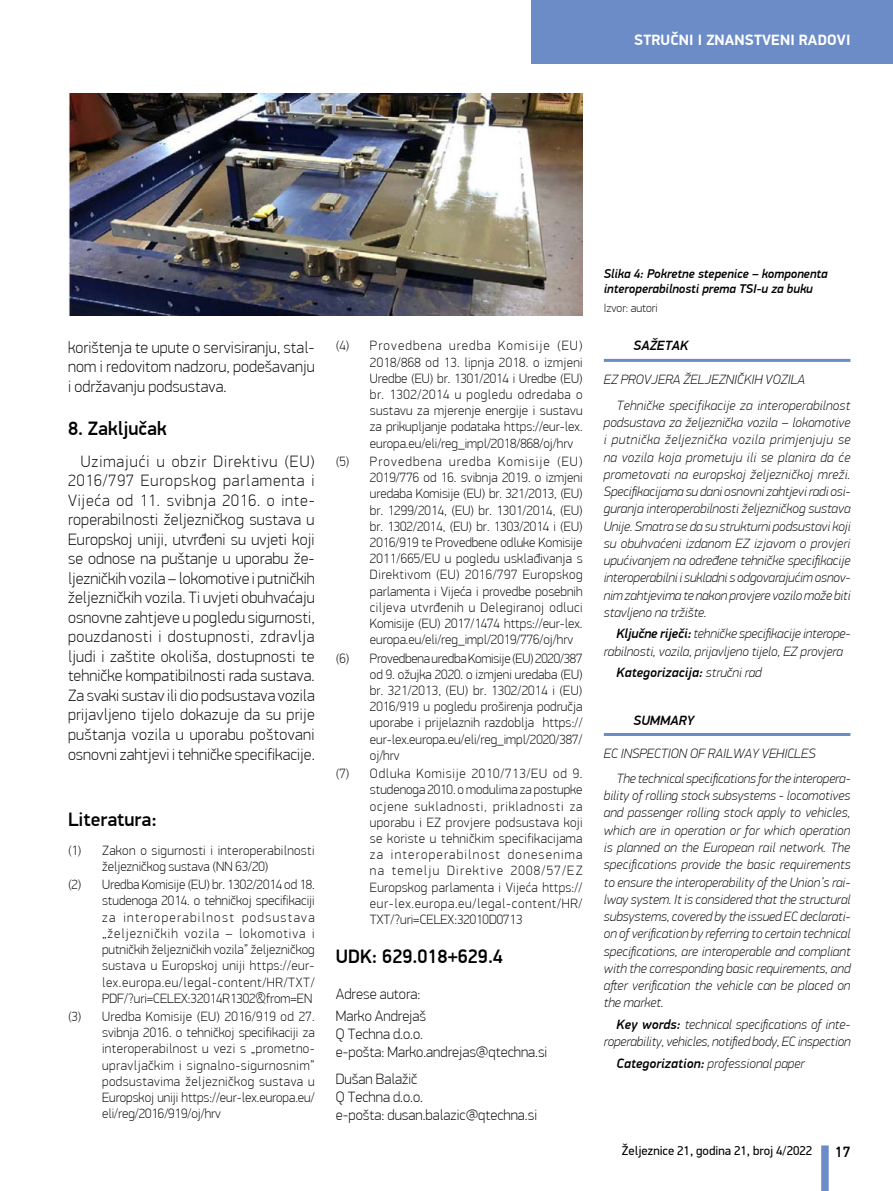
<style>
.page{position:relative;width:893px;height:1191px;background:#fff}
.page>*{position:absolute;margin:0;border:0;box-sizing:border-box;transform-origin:0 0}
.t1{font:500 19.5px "PF Din Display Pro";color:#000}
.t2{font:100 16.5px/19.5px "PF Din Display Pro";letter-spacing:.005em;color:#000;text-align:justify}
.t3{font:100 15px/18px "PF Din Display Pro";color:#000}
.t4{font:700 15px "PF Din Display Pro";letter-spacing:.01em;color:#fff}
.t5{font:500 15px "PF Din Display Pro";color:#000}
.t6{font:100 13.5px/16.2px "PF Din Display Pro";color:#000;text-align:justify}
.t7{font:italic 100 13.5px/17.2px "PF Din Display Pro";letter-spacing:.005em;color:#000}
.t8{font:100 13.5px/16.2px "PF Din Display Pro";letter-spacing:.025em;color:#000}
.t9{font:italic 500 13.5px "PF Din Display Pro";letter-spacing:.005em;color:#000}
.t10{font:italic 500 12.75px/15.3px "PF Din Display Pro";color:#000}
.t11{font:12.75px "PF Din Display Pro";color:#000}
.t12{font:100 12px "PF Din Display Pro";color:#000}
.s1{font-weight:500}
.s2{font-weight:100}
</style>
<div class="page">
<div style="left:821px;top:1145px;width:8px;height:46px;background:#6c8cc7"></div>
<img style="left:68px;top:94px;width:515px;height:221px">
<hr style="left:604px;top:359px;width:246px;height:3px;background:#6c8cc7">
<hr style="left:604px;top:733px;width:246px;height:3px;background:#6c8cc7">
<div style="left:531px;top:0;width:362px;height:64px;background:#6c8cc7"></div>
<p class="t4" style="left:634px;top:31px;width:218px">STRUČNI I ZNANSTVENI RADOVI</p>
<p class="t2" style="left:68px;top:337px;width:248px">korištenja te upute o servisiranju, stal&shy;nom i redovitom nadzoru, podešavanju i održavanju podsustava.</p>
<h1 class="t1" style="left:68px;top:416px;width:100px">8. Zaključak</h1>
<p class="t2" style="left:68px;top:451px;width:248px;text-indent:13px">Uzimajući u obzir Direktivu (EU)<br>2016/797 Europskog parlamenta i Vijeća od 11. svibnja 2016. o inte&shy;roperabilnosti željezničkog sustava u Europskoj uniji, utvrđeni su uvjeti koji se odnose na puštanje u uporabu že&shy;ljezničkih vozila – lokomotive i putničkih željezničkih vozila. Ti uvjeti obuhvaćaju osnovne zahtjeve u pogledu sigurnosti, pouzdanosti i dostupnosti, zdravlja ljudi i zaštite okoliša, dostupnosti te tehničke kompatibilnosti rada sustava.<br>Za svaki sustav ili dio podsustava vozila prijavljeno tijelo dokazuje da su prije puštanja vozila u uporabu poštovani osnovni zahtjevi i tehničke specifikacije.</p>
<h1 class="t1" style="left:68px;top:807px;width:90px">Literatura:</h1>
<p class="t8" style="left:102px;top:842px;width:214px;text-indent:-34px">(1) Zakon o sigurnosti i interoperabilnosti željezničkog sustava (NN 63/20)</p>
<p class="t6" style="left:102px;top:876px;width:214px;text-indent:-34px">(2) Uredba Komisije (EU) br. 1302/2014 оd 18. studenoga 2014. o tehničkoj specifikaciji za interoperabilnost podsustava „željezničkih vozila – lokomotiva i putničkih željezničkih vozila” željezničkog sustava u Europskoj uniji https://eur&shy;lex.europa.eu/legal-content/HR/TXT/ PDF/?uri=CELEX:32014R1302&amp;from=EN</p>
<p class="t6" style="left:102px;top:1008px;width:214px;text-indent:-34px">(3) Uredba Komisije (EU) 2016/919 оd 27. svibnja 2016. o tehničkoj specifikaciji za interoperabilnost u vezi s „prometno&shy;upravljačkim i signalno-sigurnosnim” podsustavima željezničkog sustava u Europskoj uniji https://eur-lex.europa.eu/ eli/reg/2016/919/oj/hrv</p>
<p class="t6" style="left:370px;top:338px;width:214px;text-indent:-34px">(4) Provedbena uredba Komisije (EU)<br>2018/868 оd 13. lipnja 2018. o izmjeni Uredbe (EU) br. 1301/2014 i Uredbe (EU) br. 1302/2014 u pogledu odredaba o sustavu za mjerenje energije i sustavu za prikupljanje podataka https://eur-lex. europa.eu/eli/reg_impl/2018/868/oj/hrv</p>
<p class="t6" style="left:370px;top:453px;width:214px;text-indent:-34px">(5) Provedbena uredba Komisije (EU)<br>2019/776 оd 16. svibnja 2019. o izmjeni uredaba Komisije (EU) br. 321/2013, (EU) br. 1299/2014, (EU) br. 1301/2014, (EU) br. 1302/2014, (EU) br. 1303/2014 i (EU)<br>2016/919 te Provedbene odluke Komisije 2011/665/EU u pogledu usklađivanja s Direktivom (EU) 2016/797 Europskog parlamenta i Vijeća i provedbe posebnih ciljeva utvrđenih u Delegiranoj odluci Komisije (EU) 2017/1474 https://eur-lex. europa.eu/eli/reg_impl/2019/776/oj/hrv</p>
<p class="t6" style="left:370px;top:650px;width:214px;text-indent:-34px">(6) Provedbena uredba Komisije (EU) 2020/387 оd 9. ožujka 2020. o izmjeni uredaba (EU) br. 321/2013, (EU) br. 1302/2014 i (EU)<br>2016/919 u pogledu proširenja područja uporabe i prijelaznih razdoblja https:// eur-lex.europa.eu/eli/reg_impl/2020/387/ oj/hrv</p>
<p class="t6" style="left:370px;top:765px;width:214px;text-indent:-34px">(7) Odluka Komisije 2010/713/EU od 9. studenoga 2010. o modulima za postupke ocjene sukladnosti, prikladnosti za uporabu i EZ provjere podsustava koji se koriste u tehničkim specifikacijama za interoperabilnost donesenima na temelju Direktive 2008/57/EZ Europskog parlamenta i Vijeća https:// eur-lex.europa.eu/legal-content/HR/ TXT/?uri=CELEX:32010D0713</p>
<h1 class="t1" style="left:336px;top:944px;width:169px">UDK: 629.018+629.4</h1>
<p class="t3" style="left:336px;top:983px;width:92px;line-height:22.2px">Adrese autora:<br>Marko Andrejaš</p>
<p class="t3" style="left:336px;top:1025px;width:213px">Q Techna d.o.o.<br>e-pošta: Marko.andrejas@qtechna.si</p>
<p class="t3" style="left:336px;top:1070px;width:203px">Dušan Balažič<br>Q Techna d.o.o.<br>e-pošta: dusan.balazic@qtechna.si</p>
<p class="t10" style="left:604px;top:266px;width:225px">Slika 4: Pokretne stepenice – komponenta interoperabilnosti prema TSI-u za buku</p>
<p class="t12" style="left:604px;top:301px;width:55px">Izvor: autori</p>
<p class="t9" style="left:634px;top:338px;width:56px">SAŽETAK</p>
<p class="t7" style="left:617px;top:366px;width:235px;line-height:25.8px;text-indent:-13px">EZ PROVJERA ŽELJEZNIČKIH VOZILA<br>Tehničke specifikacije za interoperabilnost</p>
<p class="t7" style="left:604px;top:414px;width:248px;text-align:justify">podsustava za željeznička vozila – lokomotive i putnička željeznička vozila primjenjuju se na vozila koja prometuju ili se planira da će prometovati na europskoj željezničkoj mreži.<br>Specifikacijama su dani osnovni zahtjevi radi osi&shy;guranja interoperabilnosti željezničkog sustava Unije. Smatra se da su strukturni podsustavi koji su obuhvaćeni izdanom EZ izjavom o provjeri upućivanjem na određene tehničke specifikacije interoperabilni i sukladni s odgovarajućim osnov&shy;nim zahtjevima te nakon provjere vozilo može biti stavljeno na tržište.</p>
<p class="t7" style="left:604px;top:625px;width:248px;text-indent:13px"><span class="s1">Ključne riječi:</span> tehničke specifikacije interope&shy;rabilnosti, vozila, prijavljeno tijelo, EZ provjera</p>
<p class="t9" style="left:617px;top:664px;width:147px">Kategorizacija: <span class="s2">stručni rad</span></p>
<p class="t9" style="left:634px;top:712px;width:62px">SUMMARY</p>
<p class="t7" style="left:617px;top:741px;width:236px;line-height:24.8px;text-indent:-13px">EC INSPECTION OF RAILWAY VEHICLES<br>The technical specifications for the interopera-</p>
<p class="t7" style="left:604px;top:787px;width:248px;text-align:justify">bility of rolling stock subsystems - locomotives and passenger rolling stock apply to vehicles, which are in operation or for which operation is planned on the European rail network. The specifications provide the basic requirements to ensure the interoperability of the Union’s rai&shy;lway system. It is considered that the structural subsystems, covered by the issued EC declarati&shy;on of verification by referring to certain technical specifications, are interoperable and compliant with the corresponding basic requirements, and after verification the vehicle can be placed on the market.</p>
<p class="t7" style="left:604px;top:1015px;width:248px;text-align:right"><span class="s1">Key words:</span> technical specifications of inte&shy;roperability, vehicles, notified body, EC inspection</p>
<p class="t7" style="left:617px;top:1054px;width:189px"><span class="s1">Categorization:</span> professional paper</p>
<p class="t11" style="left:622px;top:1143px;width:192px">Željeznice 21, godina 21, broj 4/2022</p>
<p class="t5" style="left:835px;top:1142px;width:17px">17</p>
</div>
